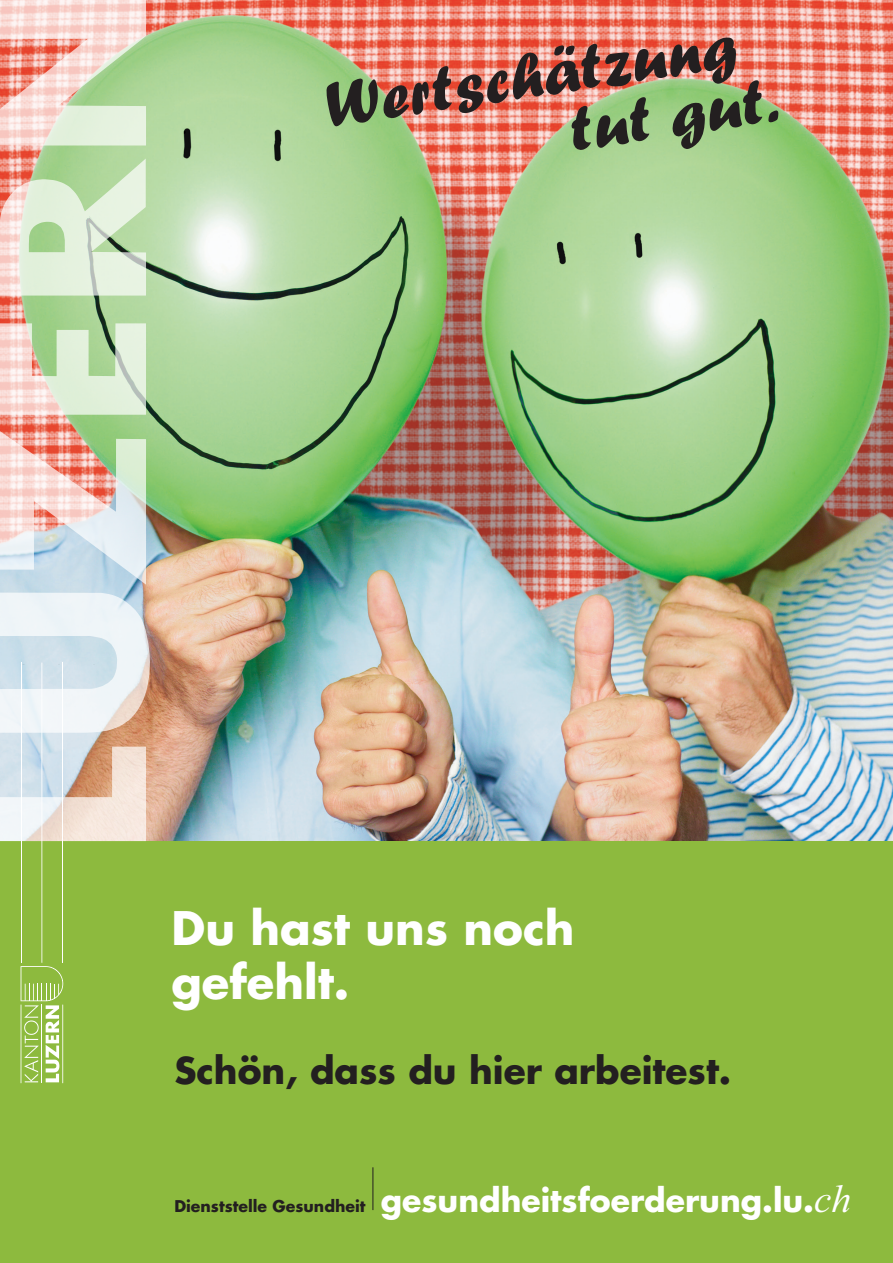
<style>
.page{position:relative;width:893px;height:1263px;background:#fff}
.page>*{position:absolute;margin:0;border:0;box-sizing:border-box;transform-origin:0 0}
.t1{font:66px/58.7px "Forte";color:#231f20}
.t2{font:700 45px/54px "Futura Luzern";color:#fff}
.t3{font:700 36px "Futura Luzern";color:#231f20}
.t4{font:700 31.5px "Futura Luzern";color:#fff}
.s1{font-size:15.75px;color:#231f20}
.s2{font-family:"Times New Roman";font-weight:400;font-style:italic;font-size:39px}
</style>
<div class="page">
<img style="left:0;top:0;width:893px;height:841px">
<div style="left:0;top:841px;width:893px;height:422px;background:#8dba3e"></div>
<svg style="left:0;top:431px;width:146px;height:154px;background:#dfd2cd"></svg>
<svg style="left:0;top:0;width:146px;height:145px;background:#e7d2c0"></svg>
<svg style="left:0;top:593px;width:150px;height:140px"></svg>
<svg style="left:0;top:323px;width:146px;height:92px;background:#d8e0c6"></svg>
<svg style="left:0;top:747px;width:146px;height:94px;background:#e4dad4"></svg>
<svg style="left:0;top:159px;width:146px;height:137px;background:#d6e0c4"></svg>
<hr style="left:21px;top:1004px;width:1px;height:79px;background:#fff">
<hr style="left:41px;top:1004px;width:1px;height:79px;background:#fff">
<hr style="left:41px;top:663px;width:1px;height:300px;background:#fff">
<hr style="left:62px;top:1004px;width:1px;height:79px;background:#fff">
<hr style="left:62px;top:663px;width:1px;height:300px;background:#fff">
<svg style="left:21px;top:966px;width:42px;height:116px"></svg>
<hr style="left:21px;top:663px;width:1px;height:300px;background:#fff">
<hr style="left:372px;top:1167px;width:1px;height:43px;background:#231f20">
<h1 class="t1" style="left:557px;top:41px;width:211px;text-indent:-237px;rotate:-8deg">Wertschätzung tut gut.</h1>
<h2 class="t2" style="left:171px;top:900px;width:405px">Du hast uns noch gefehlt.</h2>
<p class="t3" style="left:174px;top:1046px;width:558px">Schön, dass du hier arbeitest.</p>
<p class="t4" style="left:174px;top:1179px;width:678px"><span class="s1">Dienststelle Gesundheit</span> gesundheitsfoerderung.lu.<span class="s2">ch</span></p>
</div>
